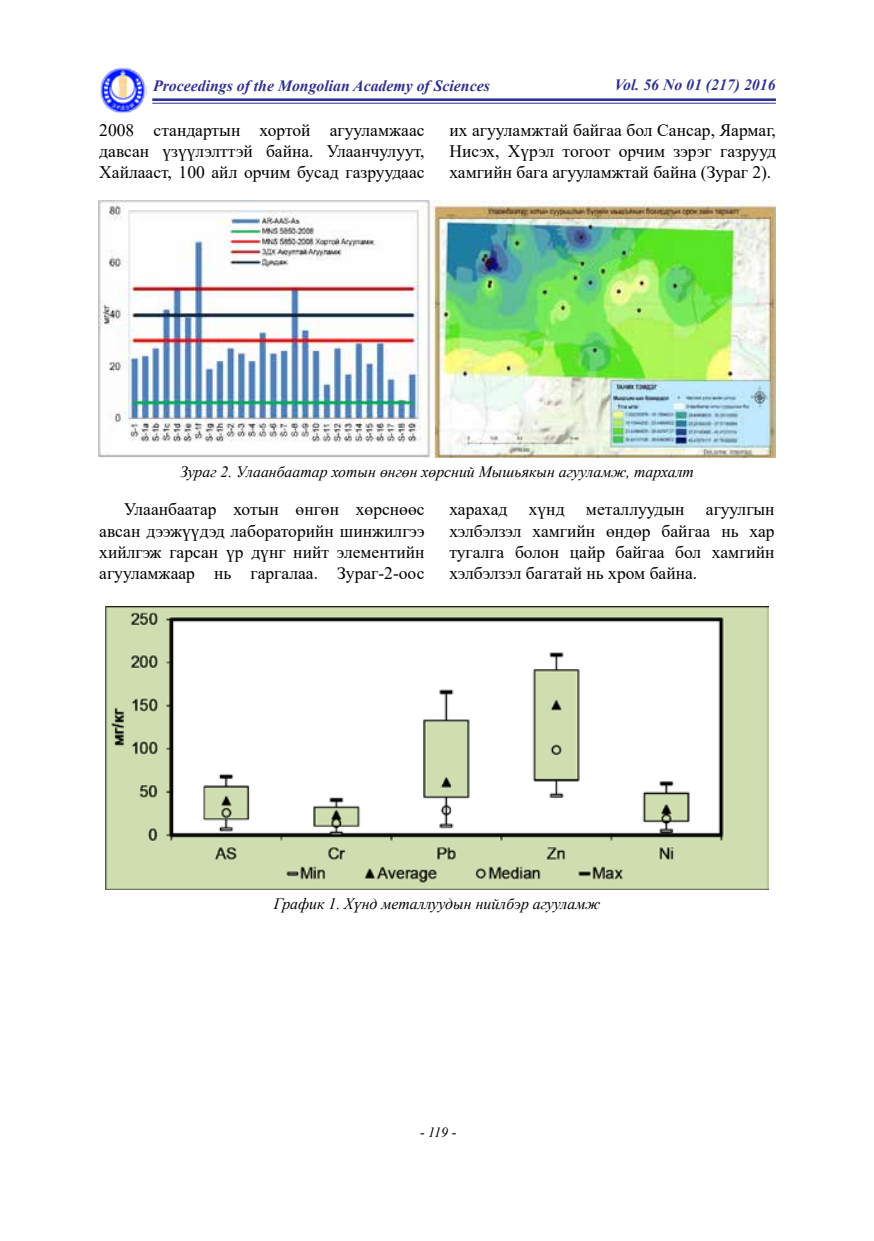
<style>
.page{position:relative;width:874px;height:1241px;background:#fff}
.page>*{position:absolute;margin:0;border:0;box-sizing:border-box;transform-origin:0 0}
.t1{font:17.5px/21px "Times New Roman";color:#000;text-align:justify}
.t2{font:italic 15.75px "Times New Roman";color:#000}
.t3{font:italic 700 15.75px "Times New Roman";color:#2e3092}
.t4{font:italic 14px "Times New Roman";color:#000}
</style>
<div class="page">
<hr style="left:152px;top:98px;width:623px;height:3px;background:#2e3092">
<hr style="left:152px;top:103px;width:623px;height:1px;background:#2e3092">
<img style="left:100px;top:67px;width:47px;height:46px">
<img style="left:98px;top:200px;width:677px;height:258px">
<img style="left:106px;top:606px;width:662px;height:283px">
<p class="t3" style="left:153px;top:75px;width:338px">Proceedings of the Mongolian Academy of Sciences</p>
<p class="t3" style="left:614px;top:74px;width:162px">Vol. 56 No 01 (217) 2016</p>
<p class="t1" style="left:99px;top:119px;width:326px">2008 стандартын хортой агууламжаас давсан үзүүлэлттэй байна. Улаанчулуут, Хайлааст, 100 айл орчим бусад газруудаас</p>
<p class="t1" style="left:449px;top:119px;width:328px">их агууламжтай байгаа бол Сансар, Яармаг, Нисэх, Хүрэл тогоот орчим зэрэг газрууд хамгийн бага агууламжтай байна (Зураг 2).</p>
<p class="t2" style="left:180px;top:460px;width:515px">Зураг 2. Улаанбаатар хотын өнгөн хөрсний Мышьякын агууламж, тархалт</p>
<p class="t1" style="left:99px;top:498px;width:326px;text-indent:25px">Улаанбаатар хотын өнгөн хөрснөөс авсан дээжүүдэд лабораторийн шинжилгээ хийлгэж гарсан үр дүнг нийт элементийн агууламжаар нь гаргалаа. Зураг-2-оос</p>
<p class="t1" style="left:449px;top:498px;width:326px">харахад хүнд металлуудын агуулгын хэлбэлзэл хамгийн өндөр байгаа нь хар тугалга болон цайр байгаа бол хамгийн хэлбэлзэл багатай нь хром байна.</p>
<p class="t2" style="left:274px;top:892px;width:328px">График 1. Хүнд металлуудын нийлбэр агууламж</p>
<p class="t4" style="left:420px;top:1122px;width:38px">- 119 -</p>
</div>
